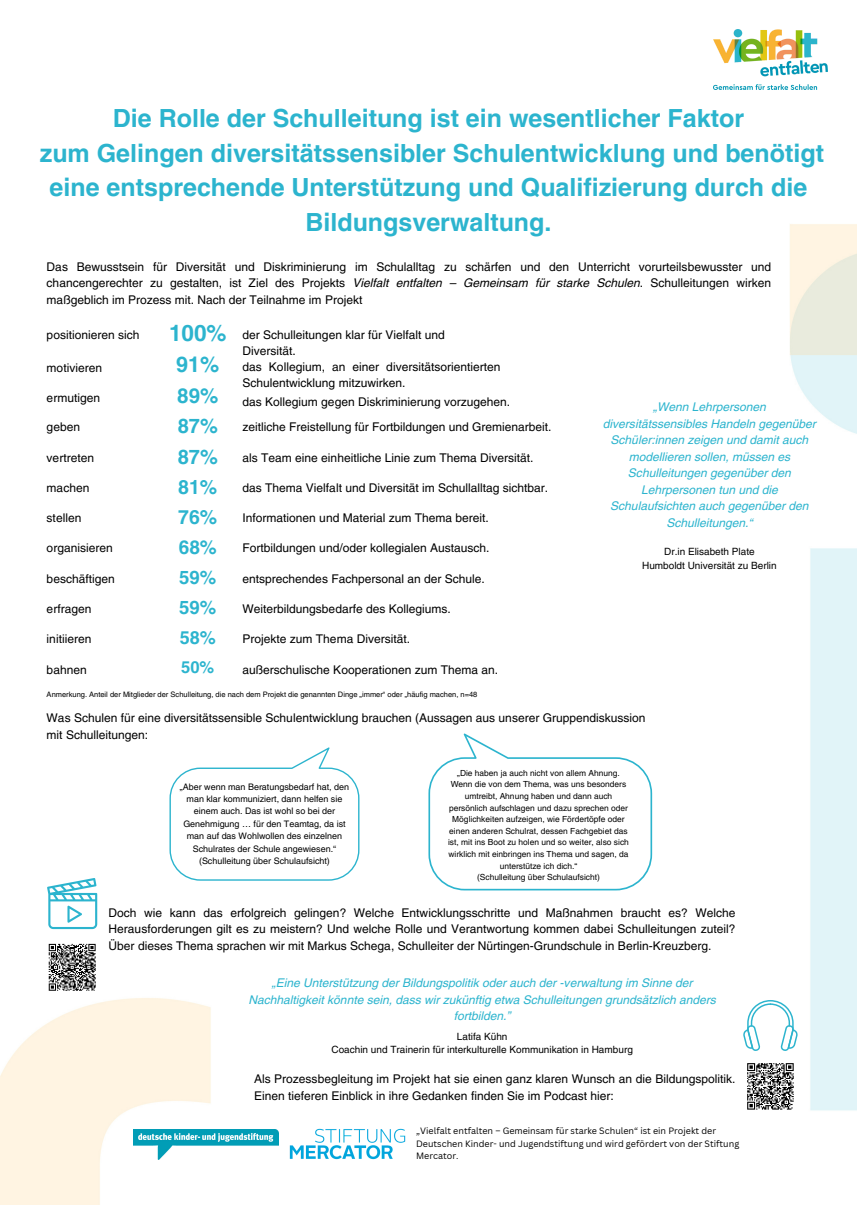
<style>
.page{position:relative;width:857px;height:1205px;background:#fff}
.page>*{position:absolute;margin:0;border:0;box-sizing:border-box;transform-origin:0 0}
.t1{font:700 25px/34.9px "Helvetica LT Pro";color:#2cb4ce;text-align:center}
.t2{font:700 22.5px "Helvetica LT Pro";color:#2cb4ce}
.t3{font:700 21.5px "Helvetica LT Pro";color:#2cb4ce}
.t4{font:700 20.5px "Helvetica LT Pro";color:#2cb4ce}
.t5{font:700 20px "Helvetica LT Pro";color:#2cb4ce}
.t6{font:700 19.5px "Helvetica LT Pro";color:#2cb4ce}
.t7{font:700 19px "Helvetica LT Pro";color:#2cb4ce}
.t8{font:700 18.5px "Helvetica LT Pro";color:#2cb4ce}
.t9{font:700 18px "Helvetica LT Pro";color:#2cb4ce}
.t10{font:700 16.5px "Helvetica LT Pro";color:#2cb4ce}
.t11{font:12px/16.5px "Helvetica LT Pro";color:#000}
.t12{font:italic 12px/16.5px "Helvetica LT Pro";color:#2cb4ce;text-align:center}
.t13{font:10px "Helvetica LT Pro";color:#000}
.t14{font:8.95px/12.4px "Helvetica LT Pro";color:#000;text-align:center}
.t15{font:8.95px/12.6px "Canva Sans";color:#000}
.t16{font:8.4px/11.7px "Helvetica LT Pro";color:#000;text-align:center}
.t17{font:7.5px "Helvetica LT Pro";color:#000}
.s1{font-style:italic}
</style>
<div class="page">
<img style="left:0;top:64px;width:856px;height:1141px">
<img style="left:1px;top:302px;width:638px;height:903px">
<img style="left:713px;top:29px;width:114px;height:60px">
<img style="left:133px;top:1130px;width:146px;height:29px">
<img style="left:290px;top:1128px;width:115px;height:31px">
<svg style="left:47px;top:878px;width:50px;height:51px"></svg>
<div style="left:47px;top:942px;width:51px;height:51px;background:#fff"></div>
<svg style="left:48px;top:943px;width:48px;height:48px;background:#7f7f7f"></svg>
<svg style="left:742px;top:1000px;width:55px;height:51px"></svg>
<div style="left:744px;top:1061px;width:51px;height:51px;background:#fff"></div>
<svg style="left:747px;top:1063px;width:47px;height:47px"></svg>
<svg style="left:169px;top:747px;width:190px;height:134px"></svg>
<svg style="left:428px;top:733px;width:223px;height:157px"></svg>
<p class="t1" style="left:113px;top:103px;width:632px">Die Rolle der Schulleitung ist ein wesentlicher Faktor</p>
<p class="t1" style="left:40px;top:138px;width:785px">zum Gelingen diversitätssensibler Schulentwicklung und benötigt eine entsprechende Unterstützung und Qualifizierung durch die<br>Bildungsverwaltung.</p>
<p class="t11" style="left:47px;top:260px;width:725px;text-align:justify">Das Bewusstsein für Diversität und Diskriminierung im Schulalltag zu schärfen und den Unterricht vorurteilsbewusster und chancengerechter zu gestalten, ist Ziel des Projekts <span class="s1">Vielfalt entfalten – Gemeinsam für starke Schulen</span>. Schulleitungen wirken maßgeblich im Prozess mit. Nach der Teilnahme im Projekt</p>
<p class="t11" style="left:242px;top:327px;width:204px">der Schulleitungen klar für Vielfalt und<br>Diversität.</p>
<p class="t2" style="left:169px;top:325px;width:59px">100%</p>
<p class="t11" style="left:47px;top:327px;width:94px">positionieren sich</p>
<p class="t11" style="left:47px;top:361px;width:57px">motivieren</p>
<p class="t3" style="left:176px;top:357px;width:45px">91%</p>
<p class="t11" style="left:47px;top:390px;width:55px">ermutigen</p>
<p class="t4" style="left:177px;top:388px;width:43px">89%</p>
<p class="t11" style="left:47px;top:420px;width:35px">geben</p>
<p class="t5" style="left:178px;top:419px;width:42px">87%</p>
<p class="t11" style="left:242px;top:420px;width:310px">zeitliche Freistellung für Fortbildungen und Gremienarbeit.</p>
<p class="t11" style="left:47px;top:450px;width:49px">vertreten</p>
<p class="t5" style="left:178px;top:449px;width:42px">87%</p>
<p class="t11" style="left:242px;top:450px;width:292px">als Team eine einheitliche Linie zum Thema Diversität.</p>
<p class="t11" style="left:47px;top:481px;width:44px">machen</p>
<p class="t6" style="left:178px;top:480px;width:41px">81%</p>
<p class="t11" style="left:242px;top:481px;width:307px">das Thema Vielfalt und Diversität im Schullalltag sichtbar.</p>
<p class="t11" style="left:47px;top:511px;width:36px">stellen</p>
<p class="t6" style="left:178px;top:510px;width:41px">76%</p>
<p class="t11" style="left:242px;top:511px;width:248px">Informationen und Material zum Thema bereit.</p>
<p class="t11" style="left:47px;top:541px;width:68px">organisieren</p>
<p class="t7" style="left:179px;top:540px;width:40px">68%</p>
<p class="t11" style="left:242px;top:541px;width:248px">Fortbildungen und/oder kollegialen Austausch.</p>
<p class="t11" style="left:47px;top:571px;width:70px">beschäftigen</p>
<p class="t8" style="left:179px;top:570px;width:39px">59%</p>
<p class="t11" style="left:242px;top:571px;width:244px">entsprechendes Fachpersonal an der Schule.</p>
<p class="t11" style="left:47px;top:602px;width:46px">erfragen</p>
<p class="t8" style="left:179px;top:601px;width:39px">59%</p>
<p class="t11" style="left:242px;top:602px;width:210px">Weiterbildungsbedarfe des Kollegiums.</p>
<p class="t11" style="left:47px;top:632px;width:46px">initiieren</p>
<p class="t9" style="left:180px;top:631px;width:38px">58%</p>
<p class="t11" style="left:242px;top:632px;width:169px">Projekte zum Thema Diversität.</p>
<p class="t11" style="left:47px;top:662px;width:42px">bahnen</p>
<p class="t10" style="left:181px;top:661px;width:35px">50%</p>
<p class="t11" style="left:242px;top:662px;width:257px">außerschulische Kooperationen zum Thema an.</p>
<p class="t17" style="left:47px;top:691px;width:432px">Anmerkung. Anteil der Mitglieder der Schulleitung, die nach dem Projekt die genannten Dinge „immer“ oder „häufig machen, n=48</p>
<p class="t11" style="left:242px;top:359px;width:259px">das Kollegium, an einer diversitätsorientierten<br>Schulentwicklung mitzuwirken.</p>
<p class="t11" style="left:242px;top:395px;width:269px">das Kollegium gegen Diskriminierung vorzugehen.</p>
<p class="t12" style="left:602px;top:400px;width:214px">„Wenn Lehrpersonen diversitätssensibles Handeln gegenüber<br>Schüler:innen zeigen und damit auch modellieren sollen, müssen es<br>Schulleitungen gegenüber den<br>Lehrpersonen tun und die<br>Schulaufsichten auch gegenüber den<br>Schulleitungen.“</p>
<p class="t13" style="left:663px;top:548px;width:92px">Dr.in Elisabeth Plate</p>
<p class="t13" style="left:642px;top:562px;width:136px">Humboldt Universität zu Berlin</p>
<p class="t11" style="left:47px;top:711px;width:600px">Was Schulen für eine diversitätssensible Schulentwicklung brauchen (Aussagen aus unserer Gruppendiskussion mit Schulleitungen:</p>
<p class="t14" style="left:180px;top:781px;width:171px">„Aber wenn man Beratungsbedarf hat, den man klar kommuniziert, dann helfen sie einem auch. Das ist wohl so bei der Genehmigung … für den Teamtag, da ist man auf das Wohlwollen des einzelnen Schulrates der Schule angewiesen.“ (Schulleitung über Schulaufsicht)</p>
<p class="t16" style="left:448px;top:767px;width:182px">„Die haben ja auch nicht von allem Ahnung.<br>Wenn die von dem Thema, was uns besonders umtreibt, Ahnung haben und dann auch persönlich aufschlagen und dazu sprechen oder Möglichkeiten aufzeigen, wie Fördertöpfe oder einen anderen Schulrat, dessen Fachgebiet das ist, mit ins Boot zu holen und so weiter, also sich wirklich mit einbringen ins Thema und sagen, da unterstütze ich dich.“</p>
<p class="t16" style="left:477px;top:872px;width:124px">(Schulleitung über Schulaufsicht)</p>
<p class="t11" style="left:109px;top:905px;width:628px;text-align:justify">Doch wie kann das erfolgreich gelingen? Welche Entwicklungsschritte und Maßnahmen braucht es? Welche Herausforderungen gilt es zu meistern? Und welche Rolle und Verantwortung kommen dabei Schulleitungen zuteil?<br>Über dieses Thema sprachen wir mit Markus Schega, Schulleiter der Nürtingen-Grundschule in Berlin-Kreuzberg.</p>
<p class="t12" style="left:248px;top:976px;width:468px">„Eine Unterstützung der Bildungspolitik oder auch der -verwaltung im Sinne der<br>Nachhaltigkeit könnte sein, dass wir zukünftig etwa Schulleitungen grundsätzlich anders fortbilden.”</p>
<p class="t13" style="left:456px;top:1032px;width:52px">Latifa Kühn</p>
<p class="t13" style="left:331px;top:1046px;width:303px">Coachin und Trainerin für interkulturelle Kommunikation in Hamburg</p>
<p class="t11" style="left:254px;top:1072px;width:482px">Als Prozessbegleitung im Projekt hat sie einen ganz klaren Wunsch an die Bildungspolitik.<br>Einen tieferen Einblick in ihre Gedanken finden Sie im Podcast hier:</p>
<p class="t15" style="left:416px;top:1124px;width:324px">„Vielfalt entfalten – Gemeinsam für starke Schulen“ ist ein Projekt der<br>Deutschen Kinder- und Jugendstiftung und wird gefördert von der Stiftung<br>Mercator.</p>
</div>
